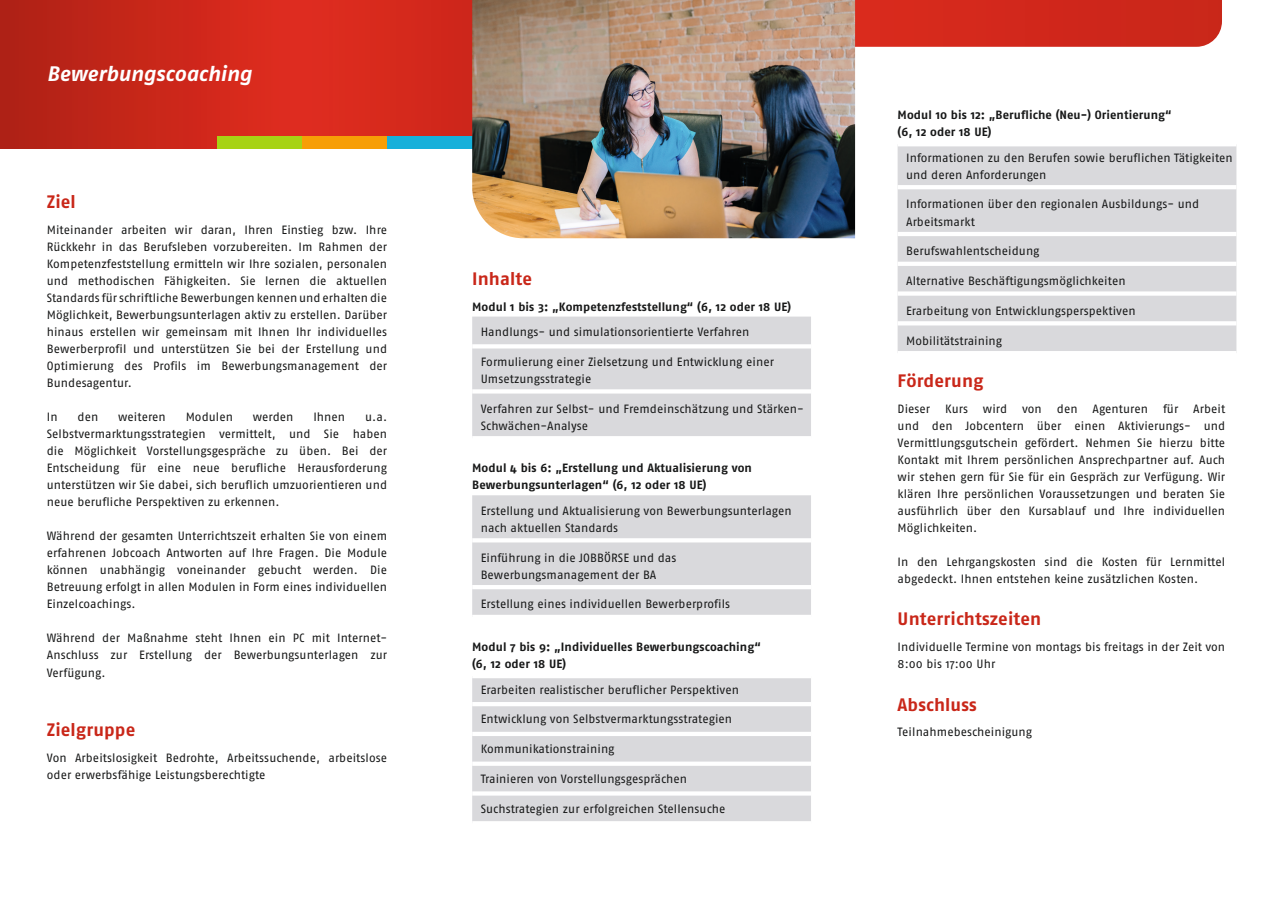
<style>
.page{position:relative;width:1272px;height:902px;background:#fff}
.page>*{position:absolute;margin:0;border:0;box-sizing:border-box;transform-origin:0 0}
.Headline_1_Innenseit{font:italic 700 21px "Fago No";letter-spacing:-.005em;color:#fff}
.Headline_2_Innenseit{font:700 18px "Fago No";letter-spacing:.005em;color:#c92719}
.Copy_Flyer{font:12px/17px "Fago No";color:#171818}
.Copy_Flyer-2{font:700 12px/17px "Fago No";letter-spacing:.005em;color:#171818}
</style>
<div class="page">
<div style="left:897px;top:146px;width:339px;height:205px;background:#d9d9dc"></div>
<hr style="left:897px;top:185px;width:339px;height:4px;background:#fff">
<hr style="left:897px;top:232px;width:339px;height:4px;background:#fff">
<div style="left:897px;top:261px;width:339px;height:5px;background:#fff"></div>
<div style="left:897px;top:291px;width:339px;height:5px;background:#fff"></div>
<hr style="left:897px;top:321px;width:339px;height:4px;background:#fff">
<svg style="left:855px;top:0;width:366px;height:47px;background:#d12a1d"></svg>
<svg style="left:0;top:0;width:472px;height:149px;background:#cc271a"></svg>
<div style="left:472px;top:316px;width:339px;height:120px;background:#d9d9dc"></div>
<hr style="left:472px;top:344px;width:339px;height:4px;background:#fff">
<hr style="left:472px;top:389px;width:339px;height:4px;background:#fff">
<div style="left:472px;top:495px;width:339px;height:119px;background:#d9d9dc"></div>
<hr style="left:472px;top:538px;width:339px;height:4px;background:#fff">
<hr style="left:472px;top:585px;width:339px;height:4px;background:#fff">
<div style="left:472px;top:678px;width:339px;height:143px;background:#d9d9dc"></div>
<hr style="left:472px;top:702px;width:339px;height:4px;background:#fff">
<div style="left:472px;top:731px;width:339px;height:5px;background:#fff"></div>
<svg style="left:472px;top:761px;width:339px;height:4px"></svg>
<svg style="left:472px;top:791px;width:339px;height:4px"></svg>
<div style="left:217px;top:136px;width:85px;height:13px;background:#a7d314"></div>
<div style="left:302px;top:136px;width:85px;height:13px;background:#f79e06"></div>
<div style="left:387px;top:136px;width:85px;height:13px;background:#16b0da"></div>
<img style="left:472px;top:0;width:383px;height:238px">
<p class="Headline_1_Innenseit" style="left:47px;top:61px;width:206px">Bewerbungscoaching</p>
<p class="Headline_2_Innenseit" style="left:47px;top:191px;width:31px">Ziel</p>
<p class="Copy_Flyer" style="left:47px;top:221px;width:342px;text-align:justify">Miteinander arbeiten wir daran, Ihren Einstieg bzw. Ihre Rückkehr in das Berufsleben vorzubereiten. Im Rahmen der Kompetenzfeststellung ermitteln wir Ihre sozialen, personalen und methodischen Fähigkeiten. Sie lernen die aktuellen Standards für schriftliche Bewerbungen kennen und erhalten die Möglichkeit, Bewerbungsunterlagen aktiv zu erstellen. Darüber hinaus erstellen wir gemeinsam mit Ihnen Ihr individuelles Bewerberprofil und unterstützen Sie bei der Erstellung und Optimierung des Profils im Bewerbungsmanagement der Bundesagentur.</p>
<p class="Copy_Flyer" style="left:47px;top:408px;width:12px">In</p>
<p class="Copy_Flyer" style="left:78px;top:408px;width:22px">den</p>
<p class="Copy_Flyer" style="left:118px;top:408px;width:49px">weiteren</p>
<p class="Copy_Flyer" style="left:186px;top:408px;width:49px">Modulen</p>
<p class="Copy_Flyer" style="left:253px;top:408px;width:42px">werden</p>
<p class="Copy_Flyer" style="left:313px;top:408px;width:33px">Ihnen</p>
<p class="Copy_Flyer" style="left:47px;top:408px;width:342px;text-align:justify;text-indent:318px">u.a.<br>Selbstvermarktungsstrategien vermittelt, und Sie haben die Möglichkeit Vorstellungsgespräche zu üben. Bei der Entscheidung für eine neue berufliche Herausforderung unterstützen wir Sie dabei, sich beruflich umzuorientieren und neue berufliche Perspektiven zu erkennen.</p>
<p class="Copy_Flyer" style="left:47px;top:527px;width:342px;text-align:justify">Während der gesamten Unterrichtszeit erhalten Sie von einem erfahrenen Jobcoach Antworten auf Ihre Fragen. Die Module können unabhängig voneinander gebucht werden. Die Betreuung erfolgt in allen Modulen in Form eines individuellen Einzelcoachings.</p>
<p class="Copy_Flyer" style="left:47px;top:629px;width:342px;text-align:justify">Während der Maßnahme steht Ihnen ein PC mit Internet-Anschluss zur Erstellung der Bewerbungsunterlagen zur Verfügung.</p>
<p class="Headline_2_Innenseit" style="left:47px;top:719px;width:90px">Zielgruppe</p>
<p class="Copy_Flyer" style="left:47px;top:748px;width:342px">Von Arbeitslosigkeit Bedrohte, Arbeitssuchende, arbeitslose oder erwerbsfähige Leistungsberechtigte</p>
<p class="Headline_2_Innenseit" style="left:472px;top:268px;width:61px">Inhalte</p>
<p class="Copy_Flyer-2" style="left:472px;top:298px;width:320px">Modul 1 bis 3: „Kompetenzfeststellung“ (6, 12 oder 18 UE)</p>
<p class="Copy_Flyer" style="left:480px;top:323px;width:270px">Handlungs- und simulationsorientierte Verfahren</p>
<p class="Copy_Flyer" style="left:480px;top:353px;width:295px">Formulierung einer Zielsetzung und Entwicklung einer<br>Umsetzungsstrategie</p>
<p class="Copy_Flyer" style="left:480px;top:400px;width:325px">Verfahren zur Selbst- und Fremdeinschätzung und Stärken-<br>Schwächen-Analyse</p>
<p class="Copy_Flyer-2" style="left:472px;top:459px;width:281px">Modul 4 bis 6: „Erstellung und Aktualisierung von<br>Bewerbungsunterlagen“ (6, 12 oder 18 UE)</p>
<p class="Copy_Flyer" style="left:480px;top:502px;width:312px">Erstellung und Aktualisierung von Bewerbungsunterlagen nach aktuellen Standards</p>
<p class="Copy_Flyer" style="left:480px;top:548px;width:197px">Einführung in die JOBBÖRSE und das<br>Bewerbungsmanagement der BA</p>
<p class="Copy_Flyer" style="left:480px;top:595px;width:251px">Erstellung eines individuellen Bewerberprofils</p>
<p class="Copy_Flyer-2" style="left:472px;top:638px;width:290px">Modul 7 bis 9: „Individuelles Bewerbungscoaching“ (6, 12 oder 18 UE)</p>
<p class="Copy_Flyer" style="left:480px;top:680px;width:260px">Erarbeiten realistischer beruflicher Perspektiven</p>
<p class="Copy_Flyer" style="left:480px;top:710px;width:253px">Entwicklung von Selbstvermarktungsstrategien</p>
<p class="Copy_Flyer" style="left:480px;top:740px;width:135px">Kommunikationstraining</p>
<p class="Copy_Flyer" style="left:480px;top:770px;width:208px">Trainieren von Vorstellungsgesprächen</p>
<p class="Copy_Flyer" style="left:480px;top:799px;width:246px">Suchstrategien zur erfolgreichen Stellensuche</p>
<p class="Copy_Flyer-2" style="left:897px;top:106px;width:275px">Modul 10 bis 12: „Berufliche (Neu-) Orientierung“ (6, 12 oder 18 UE)</p>
<p class="Copy_Flyer" style="left:906px;top:149px;width:328px">Informationen zu den Berufen sowie beruflichen Tätigkeiten und deren Anforderungen</p>
<p class="Copy_Flyer" style="left:906px;top:196px;width:294px">Informationen über den regionalen Ausbildungs- und<br>Arbeitsmarkt</p>
<p class="Copy_Flyer" style="left:906px;top:242px;width:135px">Berufswahlentscheidung</p>
<p class="Copy_Flyer" style="left:906px;top:272px;width:221px">Alternative Beschäftigungsmöglichkeiten</p>
<p class="Copy_Flyer" style="left:906px;top:302px;width:231px">Erarbeitung von Entwicklungsperspektiven</p>
<p class="Copy_Flyer" style="left:906px;top:332px;width:97px">Mobilitätstraining</p>
<p class="Headline_2_Innenseit" style="left:897px;top:370px;width:87px">Förderung</p>
<p class="Copy_Flyer" style="left:897px;top:400px;width:34px">Dieser</p>
<p class="Copy_Flyer" style="left:945px;top:400px;width:98px">Kurs wird von</p>
<p class="Copy_Flyer" style="left:1056px;top:400px;width:93px">den Agenturen</p>
<p class="Copy_Flyer" style="left:897px;top:400px;width:329px;text-align:justify;text-indent:265px">für Arbeit und den Jobcentern über einen Aktivierungs- und Vermittlungsgutschein gefördert. Nehmen Sie hierzu bitte Kontakt mit Ihrem persönlichen Ansprechpartner auf. Auch wir stehen gern für Sie für ein Gespräch zur Verfügung. Wir klären Ihre persönlichen Voraussetzungen und beraten Sie ausführlich über den Kursablauf und Ihre individuellen Möglichkeiten.</p>
<p class="Copy_Flyer" style="left:897px;top:553px;width:329px">In den Lehrgangskosten sind die Kosten für Lernmittel abgedeckt. Ihnen entstehen keine zusätzlichen Kosten.</p>
<p class="Headline_2_Innenseit" style="left:897px;top:608px;width:145px">Unterrichtszeiten</p>
<p class="Copy_Flyer" style="left:897px;top:638px;width:329px">Individuelle Termine von montags bis freitags in der Zeit von<br>8:00 bis 17:00 Uhr</p>
<p class="Headline_2_Innenseit" style="left:897px;top:693px;width:81px">Abschluss</p>
<p class="Copy_Flyer" style="left:897px;top:723px;width:136px">Teilnahmebescheinigung</p>
</div>
